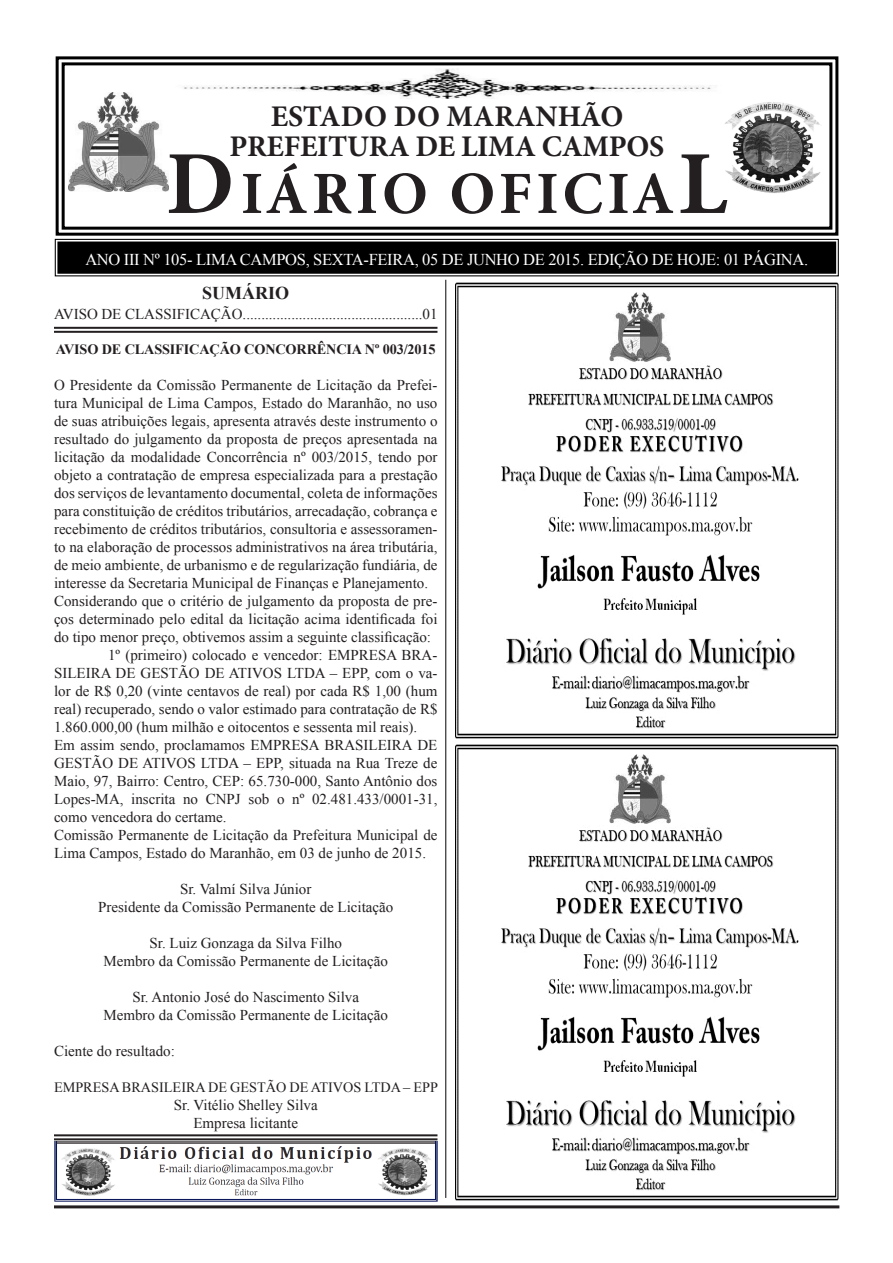
<style>
.page{position:relative;width:893px;height:1263px;background:#fff}
.page>*{position:absolute;margin:0;border:0;box-sizing:border-box;transform-origin:0 0}
.t1{font:700 60px "Minion Pro";letter-spacing:.06em;color:#231f20}
.t2{font:700 30px "Minion Pro";letter-spacing:-.01em;color:#231f20}
.t3{font:700 18px "Times New Roman";color:#231f20}
.t4{font:16.5px "Times New Roman";letter-spacing:-.02em;color:#fff}
.t5{font:15px/18px "Times New Roman";color:#231f20;text-align:justify}
.t6{font:700 14.25px "Times New Roman";letter-spacing:-.01em;color:#231f20}
.t7{font:14.25px "Times New Roman";color:#231f20}
.s1{font-size:90px}
</style>
<div class="page">
<svg style="left:55px;top:56px;width:784px;height:180px"></svg>
<div style="left:62px;top:62px;width:770px;height:168px;border:3px solid #000"></div>
<svg style="left:54px;top:238px;width:785px;height:39px;background:#242424"></svg>
<div style="left:57px;top:241px;width:779px;height:33px;border:2px solid #000"></div>
<div style="left:61px;top:245px;width:771px;height:25px;border:1px solid #000"></div>
<img style="left:717px;top:97px;width:108px;height:103px">
<hr style="left:54px;top:1205px;width:785px;height:3px;background:#231f20">
<img style="left:68px;top:93px;width:101px;height:98px">
<img style="left:170px;top:69px;width:552px;height:30px">
<hr style="left:54px;top:327px;width:383px;height:2px;background:#231f20">
<hr style="left:54px;top:331px;width:383px;height:2px;background:#231f20">
<hr style="left:445px;top:280px;width:1px;height:918px;background:#231f20">
<hr style="left:54px;top:1134px;width:383px;height:2px;background:#231f20">
<hr style="left:54px;top:1138px;width:383px;height:2px;background:#231f20">
<img style="left:54px;top:1141px;width:384px;height:61px">
<img style="left:455px;top:283px;width:384px;height:456px">
<img style="left:455px;top:744px;width:384px;height:456px">
<p class="t2" style="left:271px;top:95px;width:354px">ESTADO DO MARANHÃO</p>
<p class="t2" style="left:230px;top:125px;width:436px">PREFEITURA DE LIMA CAMPOS</p>
<p class="t1" style="left:166px;top:151px;width:563px"><span class="s1">D</span>IÁRIO OFICIA<span class="s1">L</span></p>
<p class="t4" style="left:85px;top:249px;width:724px">ANO III Nº 105- LIMA CAMPOS, SEXTA-FEIRA, 05 DE JUNHO DE 2015. EDIÇÃO DE HOJE: 01 PÁGINA.</p>
<p class="t3" style="left:202px;top:280px;width:88px">SUMÁRIO</p>
<p class="t5" style="left:54px;top:304px;width:385px">AVISO DE CLASSIFICAÇÃO................................................01</p>
<p class="t6" style="left:56px;top:339px;width:381px">AVISO DE CLASSIFICAÇÃO CONCORRÊNCIA Nº 003/2015</p>
<p class="t5" style="left:54px;top:376px;width:385px">O Presidente da Comissão Permanente de Licitação da Prefei&shy;tura Municipal de Lima Campos, Estado do Maranhão, no uso de suas atribuições legais, apresenta através deste instrumento o resultado do julgamento da proposta de preços apresentada na licitação da modalidade Concorrência nº 003/2015, tendo por objeto a contratação de empresa especializada para a prestação dos serviços de levantamento documental, coleta de informações para constituição de créditos tributários, arrecadação, cobrança e recebimento de créditos tributários, consultoria e assessoramen&shy;to na elaboração de processos administrativos na área tributária, de meio ambiente, de urbanismo e de regularização fundiária, de interesse da Secretaria Municipal de Finanças e Planejamento.</p>
<p class="t5" style="left:54px;top:592px;width:385px">Considerando que o critério de julgamento da proposta de pre&shy;ços determinado pelo edital da licitação acima identificada foi do tipo menor preço, obtivemos assim a seguinte classificação:</p>
<p class="t5" style="left:54px;top:646px;width:385px;text-indent:54px">1º (primeiro) colocado e vencedor: EMPRESA BRA-SILEIRA DE GESTÃO DE ATIVOS LTDA – EPP, com o va&shy;lor de R$ 0,20 (vinte centavos de real) por cada R$ 1,00 (hum real) recuperado, sendo o valor estimado para contratação de R$ 1.860.000,00 (hum milhão e oitocentos e sessenta mil reais).</p>
<p class="t5" style="left:54px;top:736px;width:385px">Em assim sendo, proclamamos EMPRESA BRASILEIRA DE GESTÃO DE ATIVOS LTDA – EPP, situada na Rua Treze de Maio, 97, Bairro: Centro, CEP: 65.730-000, Santo Antônio dos Lopes-MA, inscrita no CNPJ sob o nº 02.481.433/0001-31, como vencedora do certame.</p>
<p class="t5" style="left:54px;top:826px;width:385px">Comissão Permanente de Licitação da Prefeitura Municipal de<br>Lima Campos, Estado do Maranhão, em 03 de junho de 2015.</p>
<p class="t5" style="left:180px;top:880px;width:133px">Sr. Valmí Silva Júnior</p>
<p class="t5" style="left:98px;top:898px;width:297px">Presidente da Comissão Permanente de Licitação</p>
<p class="t5" style="left:149px;top:934px;width:194px">Sr. Luiz Gonzaga da Silva Filho</p>
<p class="t5" style="left:103px;top:952px;width:286px">Membro da Comissão Permanente de Licitação</p>
<p class="t5" style="left:132px;top:988px;width:228px">Sr. Antonio José do Nascimento Silva</p>
<p class="t5" style="left:103px;top:1006px;width:286px">Membro da Comissão Permanente de Licitação</p>
<p class="t5" style="left:54px;top:1042px;width:122px">Ciente do resultado:</p>
<p class="t7" style="left:54px;top:1078px;width:385px">EMPRESA BRASILEIRA DE GESTÃO DE ATIVOS LTDA – EPP</p>
<p class="t5" style="left:174px;top:1096px;width:145px">Sr. Vitélio Shelley Silva</p>
<p class="t5" style="left:193px;top:1114px;width:106px">Empresa licitante</p>
</div>
